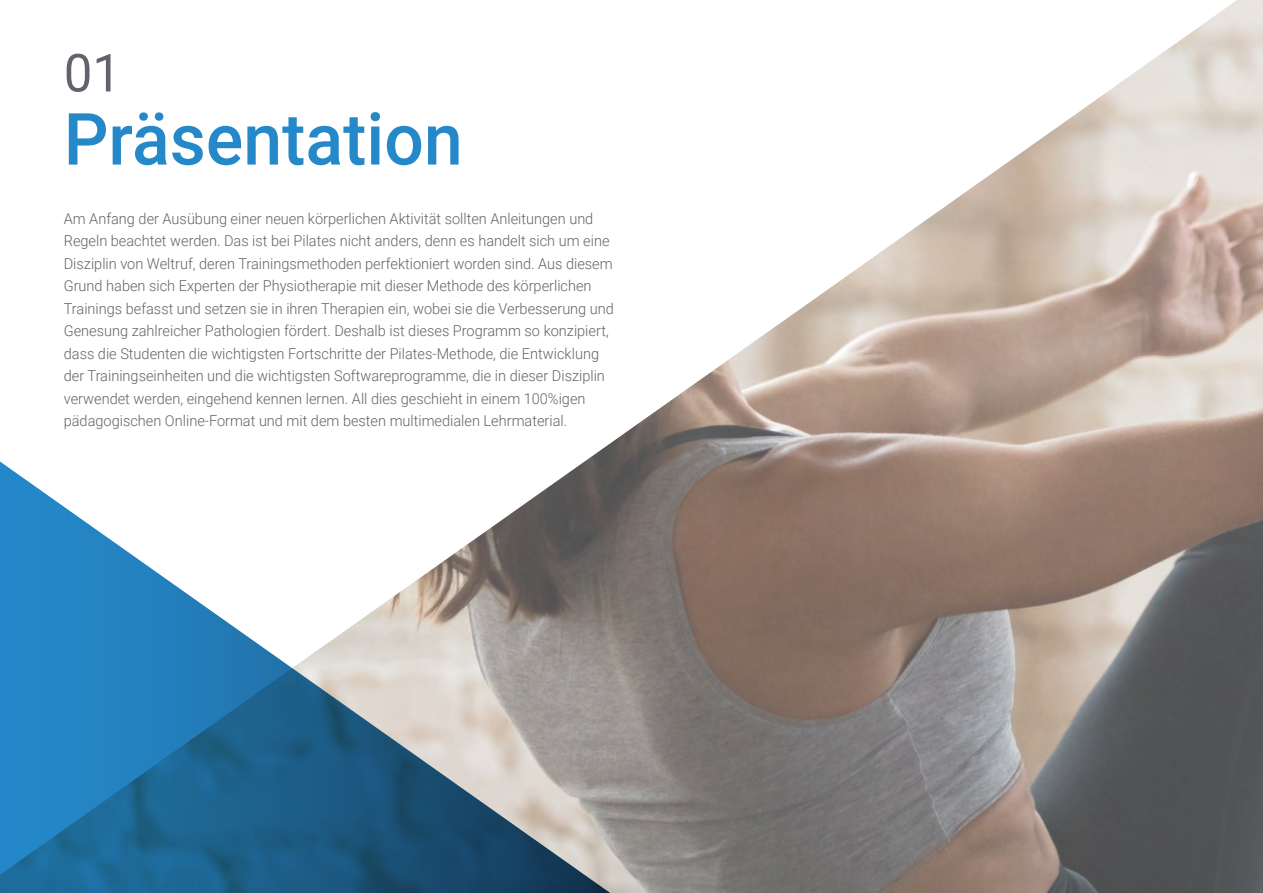
<style>
.page{position:relative;width:1263px;height:893px;background:#fff}
.page>*{position:absolute;margin:0;border:0;box-sizing:border-box;transform-origin:0 0}
.t1{font:500 72px "Roboto";color:#2488c9}
.t2{font:52.5px "Roboto";color:#61646a}
.t3{font:300 15px/22.5px "Roboto";color:#61646a}
</style>
<div class="page">
<img style="left:606px;top:0;width:657px;height:893px">
<svg style="left:0;top:446px;width:640px;height:447px"></svg>
<h2 class="t2" style="left:64px;top:36px;width:59px">01</h2>
<h1 class="t1" style="left:64px;top:89px;width:400px">Präsentation</h1>
<p class="t3" style="left:64px;top:207px;width:552px">Am Anfang der Ausübung einer neuen körperlichen Aktivität sollten Anleitungen und Regeln beachtet werden. Das ist bei Pilates nicht anders, denn es handelt sich um eine Disziplin von Weltruf, deren Trainingsmethoden perfektioniert worden sind. Aus diesem Grund haben sich Experten der Physiotherapie mit dieser Methode des körperlichen Trainings befasst und setzen sie in ihren Therapien ein, wobei sie die Verbesserung und Genesung zahlreicher Pathologien fördert. Deshalb ist dieses Programm so konzipiert, dass die Studenten die wichtigsten Fortschritte der Pilates-Methode, die Entwicklung der Trainingseinheiten und die wichtigsten Softwareprogramme, die in dieser Disziplin verwendet werden, eingehend kennen lernen. All dies geschieht in einem 100%igen pädagogischen Online-Format und mit dem besten multimedialen Lehrmaterial.</p>
</div>
